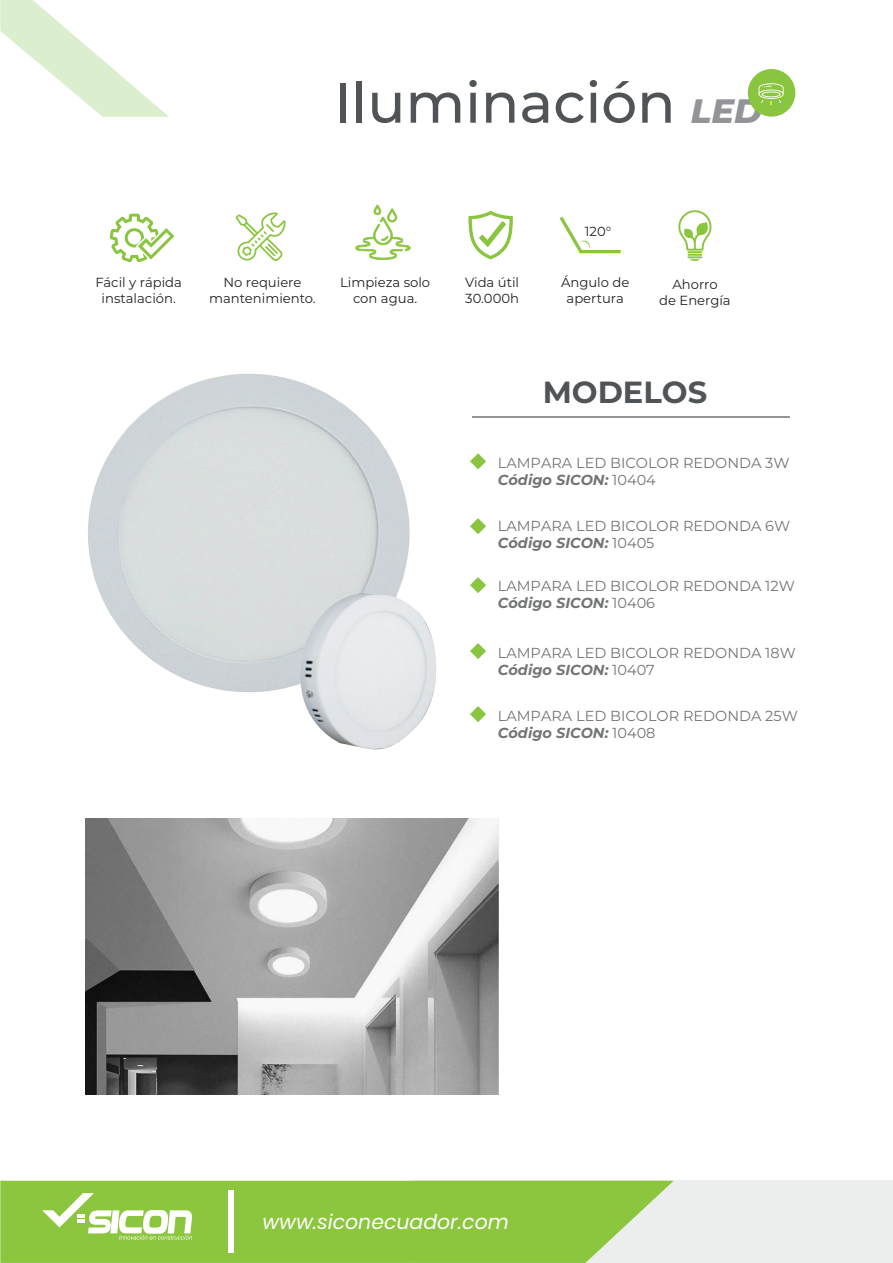
<style>
.page{position:relative;width:893px;height:1263px;background:#fff}
.page>*{position:absolute;margin:0;border:0;box-sizing:border-box;transform-origin:0 0}
.t1{font:500 56.4px "Montserrat";color:#505457}
.t2{font:700 30.6px "Montserrat";color:#505457}
.t3{font:italic 20.4px "Poppins";color:#fff}
.t4{font:14.55px/17.4px "Montserrat";color:#727476}
.t5{font:13.2px/15.8px "Montserrat";color:#231f20;text-align:center}
.s1{font-weight:800;font-style:italic;font-size:33.9px;color:#929497}
.s2{font-weight:700;font-style:italic}
</style>
<div class="page">
<svg style="left:110px;top:214px;width:64px;height:48px"></svg>
<svg style="left:236px;top:212px;width:50px;height:49px"></svg>
<svg style="left:355px;top:205px;width:56px;height:55px"></svg>
<svg style="left:468px;top:211px;width:45px;height:48px"></svg>
<svg style="left:559px;top:216px;width:62px;height:38px"></svg>
<svg style="left:678px;top:210px;width:34px;height:51px"></svg>
<img style="left:88px;top:374px;width:322px;height:318px">
<img style="left:298px;top:593px;width:139px;height:157px">
<svg style="left:0;top:0;width:169px;height:117px"></svg>
<div style="left:414px;top:1181px;width:479px;height:82px;background:#eceeed"></div>
<svg style="left:0;top:1181px;width:674px;height:82px;background:#92c94b"></svg>
<div style="left:228px;top:1190px;width:5px;height:63px;background:#fff"></div>
<svg style="left:42px;top:1193px;width:150px;height:47px"></svg>
<div style="left:748px;top:69px;width:47px;height:48px;background:#8ac540;border-radius:50%"></div>
<svg style="left:758px;top:83px;width:26px;height:22px"></svg>
<svg style="left:470px;top:453px;width:16px;height:16px"></svg>
<svg style="left:470px;top:518px;width:16px;height:16px"></svg>
<svg style="left:470px;top:577px;width:16px;height:16px"></svg>
<svg style="left:470px;top:643px;width:16px;height:16px"></svg>
<svg style="left:470px;top:706px;width:16px;height:16px"></svg>
<hr style="left:472px;top:416px;width:318px;height:2px;background:#929497">
<img style="left:85px;top:818px;width:414px;height:276px">
<h1 class="t1" style="left:334px;top:63px;width:429px">Iluminación <span class="s1">LED</span></h1>
<p class="t5" style="left:585px;top:223px;width:28px">120°</p>
<p class="t5" style="left:95px;top:274px;width:88px">Fácil y rápida instalación.</p>
<p class="t5" style="left:209px;top:274px;width:108px">No requiere mantenimiento.</p>
<p class="t5" style="left:340px;top:274px;width:92px">Limpieza solo con agua.</p>
<p class="t5" style="left:465px;top:274px;width:55px;text-align:left">Vida útil<br>30.000h</p>
<p class="t5" style="left:561px;top:274px;width:70px">Ángulo de apertura</p>
<p class="t5" style="left:659px;top:276px;width:73px">Ahorro<br>de Energía</p>
<h2 class="t2" style="left:543px;top:370px;width:166px">MODELOS</h2>
<p class="t4" style="left:498px;top:453px;width:293px">LAMPARA LED BICOLOR REDONDA 3W<br><span class="s2">Código SICON:</span> 10404</p>
<p class="t4" style="left:498px;top:516px;width:294px">LAMPARA LED BICOLOR REDONDA 6W<br><span class="s2">Código SICON:</span> 10405</p>
<p class="t4" style="left:498px;top:577px;width:298px">LAMPARA LED BICOLOR REDONDA 12W<br><span class="s2">Código SICON:</span> 10406</p>
<p class="t4" style="left:498px;top:643px;width:299px">LAMPARA LED BICOLOR REDONDA 18W<br><span class="s2">Código SICON:</span> 10407</p>
<p class="t4" style="left:498px;top:706px;width:301px">LAMPARA LED BICOLOR REDONDA 25W<br><span class="s2">Código SICON:</span> 10408</p>
<h3 class="t3" style="left:262px;top:1210px;width:248px">www.siconecuador.com</h3>
</div>
